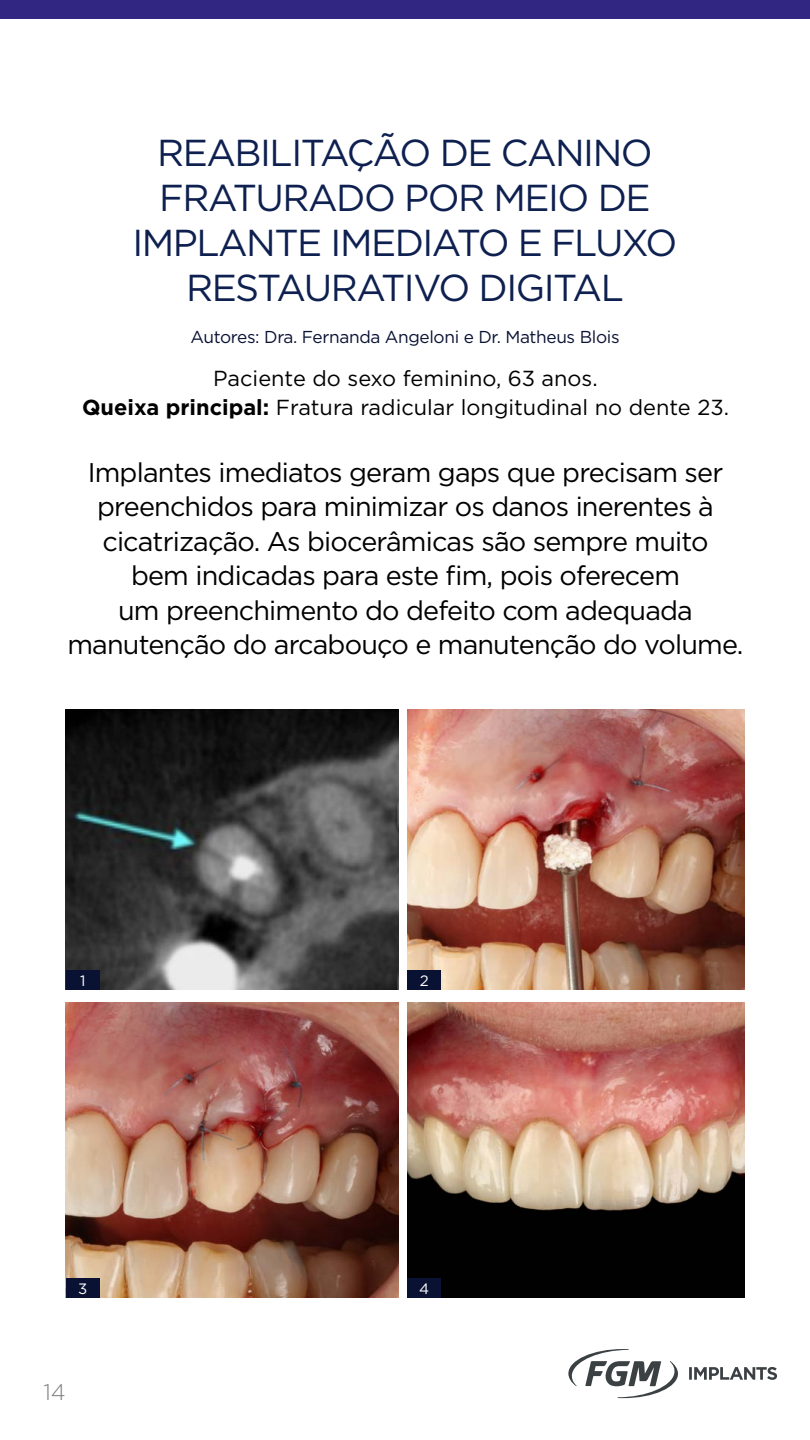
<style>
.page{position:relative;width:810px;height:1440px;background:#fff}
.page>*{position:absolute;margin:0;border:0;box-sizing:border-box;transform-origin:0 0}
.t1{font:37.5px/45px "Gotham";letter-spacing:-.04em;color:#0e2050;text-align:center}
.t2{font:27px/34.5px "Gotham";letter-spacing:-.03em;color:#000;text-align:center}
.t3{font:300 22.5px "Gotham";color:#808080}
.t4{font:21.75px/28.5px "Gotham";color:#000;text-align:center}
.t5{font:17.25px "Gotham";letter-spacing:-.02em;color:#0a1233}
.t6{font:15px "Gotham";color:#fff}
.s1{font-weight:700}
</style>
<div class="page">
<div style="left:0;top:0;width:810px;height:19px;background:#312783"></div>
<img style="left:66px;top:710px;width:332px;height:280px">
<img style="left:66px;top:1002px;width:332px;height:296px">
<img style="left:407px;top:710px;width:337px;height:280px">
<img style="left:407px;top:1002px;width:337px;height:296px">
<div style="left:66px;top:970px;width:34px;height:20px;background:#0a1233"></div>
<div style="left:66px;top:1278px;width:34px;height:20px;background:#0a1233"></div>
<div style="left:407px;top:1278px;width:34px;height:20px;background:#0a1233"></div>
<div style="left:407px;top:970px;width:34px;height:20px;background:#0a1233"></div>
<svg style="left:568px;top:1349px;width:209px;height:49px"></svg>
<h1 class="t1" style="left:132px;top:130px;width:547px">REABILITAÇÃO DE CANINO<br>FRATURADO POR MEIO DE<br>IMPLANTE IMEDIATO E FLUXO<br>RESTAURATIVO DIGITAL</h1>
<p class="t5" style="left:190px;top:326px;width:431px">Autores: Dra. Fernanda Angeloni e Dr. Matheus Blois</p>
<p class="t4" style="left:82px;top:364px;width:648px">Paciente do sexo feminino, 63 anos.<br><span class="s1">Queixa principal:</span> Fratura radicular longitudinal no dente 23.</p>
<p class="t2" style="left:67px;top:454px;width:678px">Implantes imediatos geram gaps que precisam ser preenchidos para minimizar os danos inerentes à cicatrização. As biocerâmicas são sempre muito<br>bem indicadas para este fim, pois oferecem<br>um preenchimento do defeito com adequada manutenção do arcabouço e manutenção do volume.</p>
<p class="t6" style="left:80px;top:971px;width:7px">1</p>
<p class="t6" style="left:420px;top:971px;width:10px">2</p>
<p class="t6" style="left:78px;top:1279px;width:11px">3</p>
<p class="t6" style="left:419px;top:1279px;width:12px">4</p>
<p class="t3" style="left:43px;top:1380px;width:24px">14</p>
</div>
